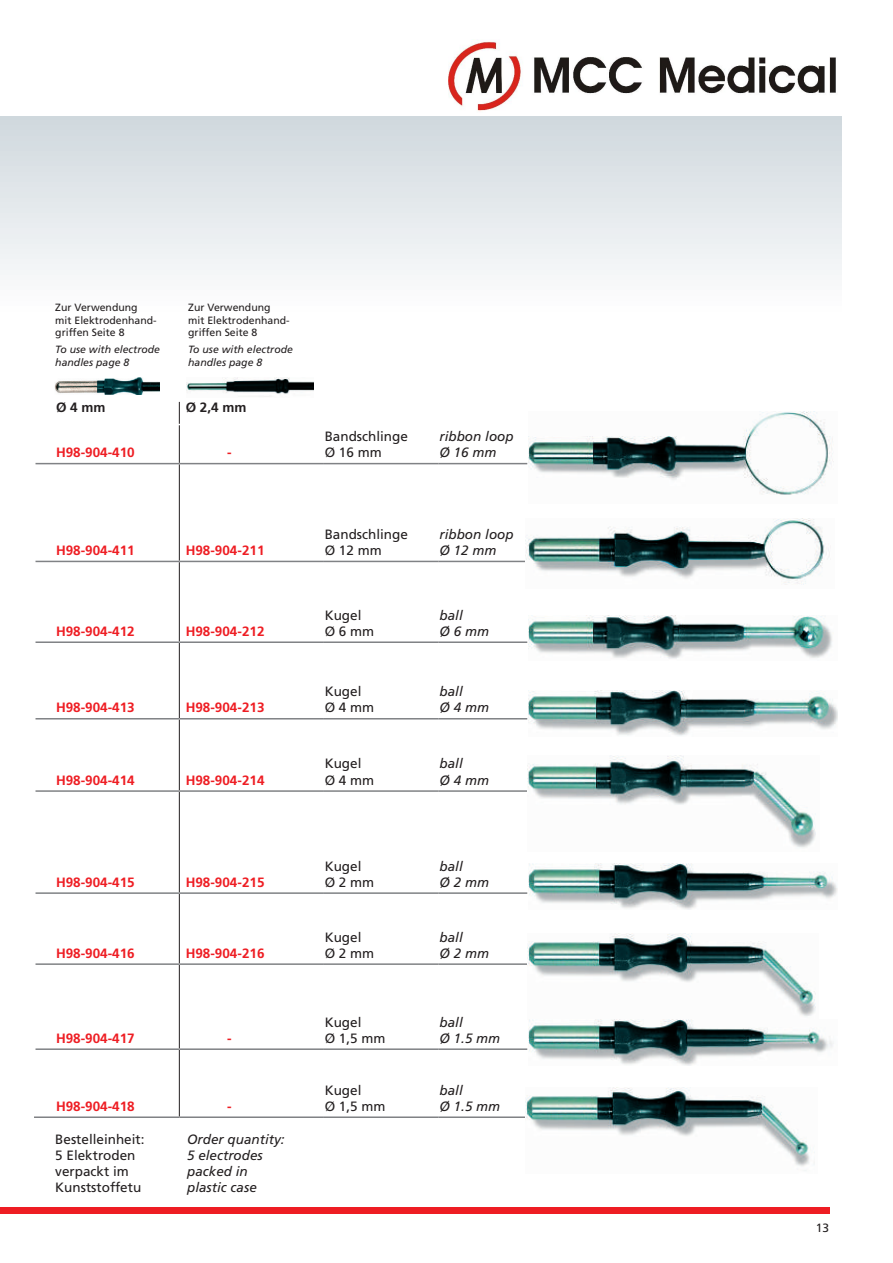
<style>
.page{position:relative;width:893px;height:1263px;background:#fff}
.page>*{position:absolute;margin:0;border:0;box-sizing:border-box;transform-origin:0 0}
.Fließtext{font:700 13.5px "Frutiger";color:#ee1d23}
.t1{font:13.5px "Frutiger";color:#231f20}
.t2{font:italic 13.5px "Frutiger";color:#231f20}
.Fließtext-2{font:700 13.5px "Frutiger";color:#231f20}
.t3{font:12px "Frutiger";color:#231f20}
.t4{font:10.5px "Frutiger";color:#231f20}
.t5{font:italic 10.5px/12.6px "Frutiger";color:#231f20}
</style>
<div class="page">
<div style="left:0;top:117px;width:842px;height:200px;background:linear-gradient(to bottom,#cfd8dd,#fff)"></div>
<div style="left:0;top:1208px;width:829px;height:6px;background:#ee1d23"></div>
<hr style="left:179px;top:790px;width:145px;height:2px;background:#808285">
<hr style="left:179px;top:892px;width:145px;height:2px;background:#808285">
<hr style="left:179px;top:963px;width:145px;height:2px;background:#808285">
<hr style="left:179px;top:1048px;width:145px;height:2px;background:#808285">
<hr style="left:179px;top:1116px;width:145px;height:2px;background:#808285">
<svg style="left:179px;top:402px;width:1px;height:22px"></svg>
<hr style="left:179px;top:719px;width:1px;height:71px;background:#231f20">
<hr style="left:179px;top:792px;width:1px;height:100px;background:#231f20">
<hr style="left:179px;top:894px;width:1px;height:69px;background:#231f20">
<hr style="left:179px;top:965px;width:1px;height:83px;background:#231f20">
<hr style="left:179px;top:1050px;width:1px;height:66px;background:#231f20">
<hr style="left:36px;top:790px;width:143px;height:2px;background:#808285">
<hr style="left:36px;top:892px;width:143px;height:2px;background:#808285">
<hr style="left:36px;top:963px;width:143px;height:2px;background:#808285">
<hr style="left:36px;top:1048px;width:143px;height:2px;background:#808285">
<hr style="left:34px;top:1116px;width:145px;height:2px;background:#808285">
<hr style="left:179px;top:425px;width:1px;height:38px;background:#231f20">
<hr style="left:179px;top:464px;width:1px;height:97px;background:#231f20">
<hr style="left:179px;top:562px;width:1px;height:79px;background:#231f20">
<hr style="left:179px;top:643px;width:1px;height:75px;background:#231f20">
<hr style="left:36px;top:463px;width:143px;height:1px;background:#808285">
<hr style="left:179px;top:463px;width:145px;height:1px;background:#808285">
<hr style="left:324px;top:463px;width:115px;height:1px;background:#808285">
<hr style="left:439px;top:463px;width:88px;height:1px;background:#808285">
<hr style="left:36px;top:561px;width:143px;height:1px;background:#808285">
<hr style="left:179px;top:561px;width:145px;height:1px;background:#808285">
<hr style="left:324px;top:561px;width:115px;height:1px;background:#808285">
<hr style="left:439px;top:561px;width:88px;height:1px;background:#808285">
<hr style="left:36px;top:641px;width:143px;height:2px;background:#808285">
<hr style="left:179px;top:641px;width:145px;height:2px;background:#808285">
<hr style="left:324px;top:641px;width:115px;height:2px;background:#808285">
<hr style="left:439px;top:641px;width:88px;height:2px;background:#808285">
<hr style="left:36px;top:718px;width:143px;height:1px;background:#808285">
<hr style="left:179px;top:718px;width:145px;height:1px;background:#808285">
<hr style="left:324px;top:718px;width:115px;height:1px;background:#808285">
<hr style="left:439px;top:718px;width:88px;height:1px;background:#808285">
<hr style="left:324px;top:790px;width:115px;height:2px;background:#808285">
<hr style="left:439px;top:790px;width:88px;height:2px;background:#808285">
<hr style="left:324px;top:892px;width:115px;height:2px;background:#808285">
<hr style="left:439px;top:892px;width:88px;height:2px;background:#808285">
<hr style="left:324px;top:963px;width:115px;height:2px;background:#808285">
<hr style="left:439px;top:963px;width:88px;height:2px;background:#808285">
<hr style="left:324px;top:1048px;width:115px;height:2px;background:#808285">
<hr style="left:439px;top:1048px;width:88px;height:2px;background:#808285">
<hr style="left:324px;top:1116px;width:115px;height:2px;background:#808285">
<hr style="left:439px;top:1116px;width:90px;height:2px;background:#808285">
<img style="left:529px;top:412px;width:305px;height:83px">
<img style="left:526px;top:519px;width:304px;height:66px">
<img style="left:529px;top:616px;width:303px;height:43px">
<img style="left:529px;top:691px;width:308px;height:45px">
<img style="left:529px;top:863px;width:308px;height:46px">
<img style="left:528px;top:933px;width:288px;height:84px">
<img style="left:529px;top:1019px;width:305px;height:47px">
<img style="left:526px;top:1087px;width:289px;height:84px">
<img style="left:55px;top:377px;width:105px;height:18px">
<img style="left:186px;top:378px;width:128px;height:19px">
<img style="left:528px;top:755px;width:288px;height:93px">
<img style="left:448px;top:41px;width:388px;height:70px">
<p class="t4" style="left:55px;top:301px;width:84px">Zur Verwendung</p>
<p class="t4" style="left:55px;top:314px;width:103px">mit Elektrodenhand-</p>
<p class="t4" style="left:55px;top:327px;width:71px">griffen Seite 8</p>
<p class="t5" style="left:55px;top:343px;width:106px">To use with electrode handles page 8</p>
<p class="t4" style="left:188px;top:301px;width:84px">Zur Verwendung</p>
<p class="t4" style="left:188px;top:314px;width:103px">mit Elektrodenhand-</p>
<p class="t4" style="left:188px;top:327px;width:71px">griffen Seite 8</p>
<p class="t5" style="left:188px;top:343px;width:106px">To use with electrode handles page 8</p>
<p class="Fließtext-2" style="left:56px;top:400px;width:51px">Ø 4 mm</p>
<p class="Fließtext-2" style="left:186px;top:400px;width:62px">Ø 2,4 mm</p>
<p class="Fließtext" style="left:56px;top:445px;width:80px">H98-904-410</p>
<p class="Fließtext" style="left:227px;top:445px;width:6px">-</p>
<p class="Fließtext" style="left:56px;top:542px;width:80px">H98-904-411</p>
<p class="Fließtext" style="left:186px;top:542px;width:80px">H98-904-211</p>
<p class="Fließtext" style="left:56px;top:623px;width:80px">H98-904-412</p>
<p class="Fließtext" style="left:186px;top:623px;width:80px">H98-904-212</p>
<p class="Fließtext" style="left:56px;top:700px;width:80px">H98-904-413</p>
<p class="Fließtext" style="left:186px;top:700px;width:80px">H98-904-213</p>
<p class="Fließtext" style="left:56px;top:772px;width:80px">H98-904-414</p>
<p class="Fließtext" style="left:186px;top:772px;width:80px">H98-904-214</p>
<p class="Fließtext" style="left:56px;top:874px;width:80px">H98-904-415</p>
<p class="Fließtext" style="left:186px;top:874px;width:80px">H98-904-215</p>
<p class="Fließtext" style="left:56px;top:945px;width:80px">H98-904-416</p>
<p class="Fließtext" style="left:186px;top:945px;width:80px">H98-904-216</p>
<p class="Fließtext" style="left:56px;top:1030px;width:80px">H98-904-417</p>
<p class="Fließtext" style="left:227px;top:1030px;width:6px">-</p>
<p class="Fließtext" style="left:56px;top:1098px;width:80px">H98-904-418</p>
<p class="Fließtext" style="left:227px;top:1098px;width:6px">-</p>
<p class="t1" style="left:55px;top:1131px;width:91px">Bestelleinheit:</p>
<p class="t1" style="left:55px;top:1147px;width:82px">5 Elektroden</p>
<p class="t1" style="left:55px;top:1163px;width:75px">verpackt im</p>
<p class="t1" style="left:55px;top:1180px;width:88px">Kunststoffetu</p>
<p class="t2" style="left:187px;top:1131px;width:99px">Order quantity:</p>
<p class="t2" style="left:187px;top:1147px;width:77px">5 electrodes</p>
<p class="t2" style="left:187px;top:1163px;width:62px">packed in</p>
<p class="t2" style="left:187px;top:1180px;width:71px">plastic case</p>
<p class="t1" style="left:325px;top:428px;width:85px">Bandschlinge</p>
<p class="t1" style="left:325px;top:445px;width:59px">Ø 16 mm</p>
<p class="t2" style="left:439px;top:428px;width:76px">ribbon loop</p>
<p class="t2" style="left:439px;top:445px;width:59px">Ø 16 mm</p>
<p class="t1" style="left:325px;top:526px;width:85px">Bandschlinge</p>
<p class="t1" style="left:325px;top:542px;width:59px">Ø 12 mm</p>
<p class="t2" style="left:439px;top:526px;width:76px">ribbon loop</p>
<p class="t2" style="left:439px;top:542px;width:59px">Ø 12 mm</p>
<p class="t1" style="left:325px;top:607px;width:38px">Kugel</p>
<p class="t1" style="left:325px;top:623px;width:51px">Ø 6 mm</p>
<p class="t2" style="left:439px;top:607px;width:25px">ball</p>
<p class="t2" style="left:439px;top:623px;width:51px">Ø 6 mm</p>
<p class="t1" style="left:325px;top:683px;width:38px">Kugel</p>
<p class="t1" style="left:325px;top:700px;width:51px">Ø 4 mm</p>
<p class="t2" style="left:439px;top:684px;width:25px">ball</p>
<p class="t2" style="left:439px;top:700px;width:51px">Ø 4 mm</p>
<p class="t1" style="left:325px;top:756px;width:38px">Kugel</p>
<p class="t1" style="left:325px;top:772px;width:51px">Ø 4 mm</p>
<p class="t2" style="left:439px;top:756px;width:25px">ball</p>
<p class="t2" style="left:439px;top:772px;width:51px">Ø 4 mm</p>
<p class="t1" style="left:325px;top:858px;width:38px">Kugel</p>
<p class="t1" style="left:325px;top:874px;width:51px">Ø 2 mm</p>
<p class="t2" style="left:439px;top:858px;width:25px">ball</p>
<p class="t2" style="left:439px;top:874px;width:51px">Ø 2 mm</p>
<p class="t1" style="left:325px;top:929px;width:38px">Kugel</p>
<p class="t1" style="left:325px;top:945px;width:51px">Ø 2 mm</p>
<p class="t2" style="left:439px;top:929px;width:25px">ball</p>
<p class="t2" style="left:439px;top:945px;width:51px">Ø 2 mm</p>
<p class="t1" style="left:325px;top:1014px;width:38px">Kugel</p>
<p class="t1" style="left:325px;top:1030px;width:62px">Ø 1,5 mm</p>
<p class="t2" style="left:439px;top:1014px;width:25px">ball</p>
<p class="t2" style="left:439px;top:1030px;width:62px">Ø 1.5 mm</p>
<p class="t1" style="left:325px;top:1082px;width:38px">Kugel</p>
<p class="t1" style="left:325px;top:1098px;width:62px">Ø 1,5 mm</p>
<p class="t2" style="left:439px;top:1082px;width:25px">ball</p>
<p class="t2" style="left:439px;top:1098px;width:62px">Ø 1.5 mm</p>
<p class="t3" style="left:816px;top:1220px;width:15px">13</p>
</div>
